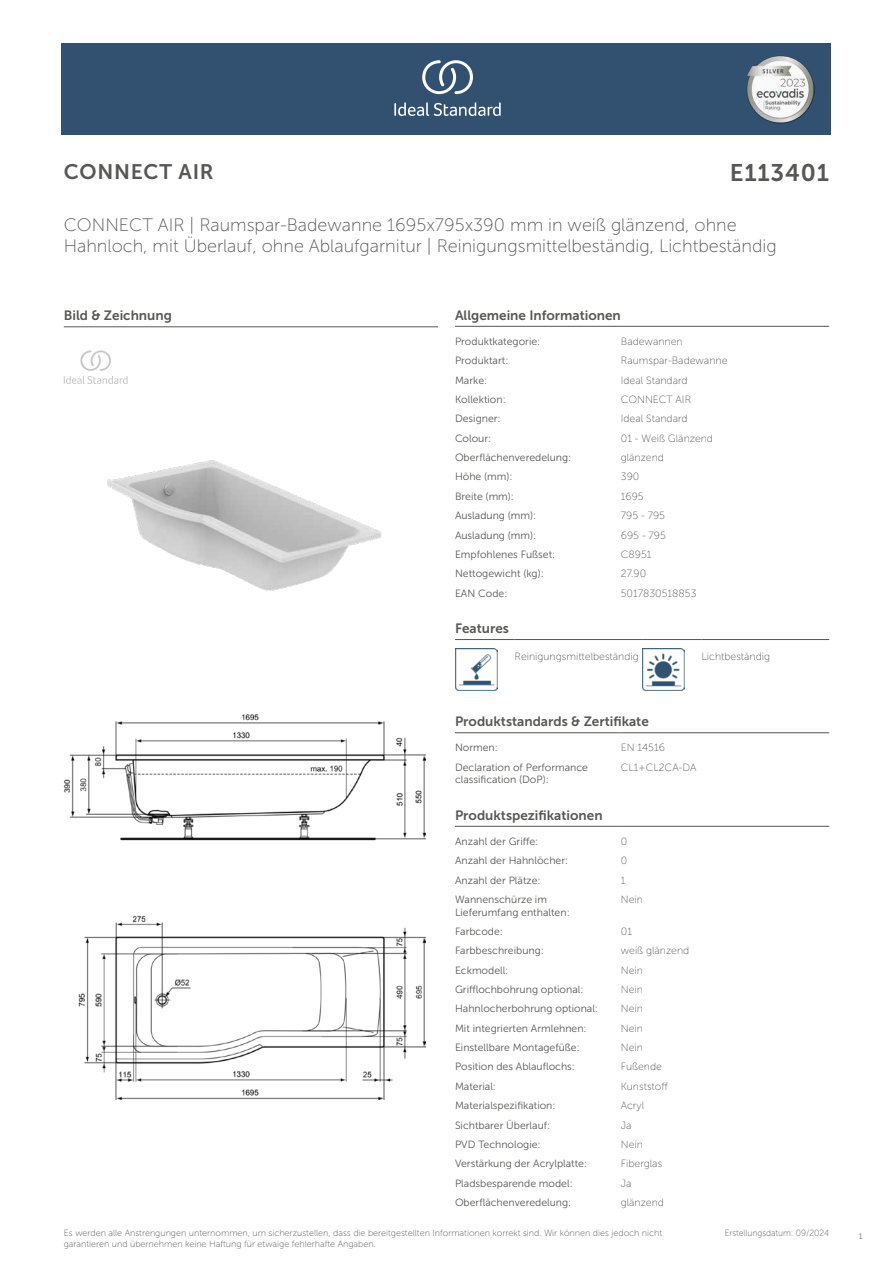
<style>
.page{position:relative;width:893px;height:1263px;background:#fff}
.page>*{position:absolute;margin:0;border:0;box-sizing:border-box;transform-origin:0 0}
.t1{font:24px "Museo Sans 700";letter-spacing:.035em;color:#575756}
.t2{font:21px "Museo Sans 700";letter-spacing:.035em;color:#575756}
.t3{font:18px/21.6px "Museo Sans 100";color:#575756}
.t4{font:13.5px "Museo Sans 700";color:#575756}
.t5{font:10.5px/12.6px "Museo Sans 300";color:#575756}
.t6{font:10.5px "Museo Sans 100";color:#575756}
.t7{font:9px/10.8px "Museo Sans 100";color:#575756}
.t8{font:9px "Museo Sans 100";color:#575756;scale:.95 1}
.t9{font:300 9px "Calibri";color:#575756;scale:.95 1}
</style>
<div class="page">
<div style="left:62px;top:43px;width:769px;height:91px;background:#325070"></div>
<hr style="left:455px;top:326px;width:166px;height:1px;background:#575756">
<hr style="left:621px;top:326px;width:208px;height:1px;background:#575756">
<hr style="left:455px;top:639px;width:59px;height:1px;background:#575756">
<hr style="left:514px;top:639px;width:128px;height:1px;background:#575756">
<hr style="left:642px;top:639px;width:60px;height:1px;background:#575756">
<hr style="left:702px;top:639px;width:127px;height:1px;background:#575756">
<img style="left:455px;top:648px;width:42px;height:43px">
<img style="left:642px;top:648px;width:43px;height:43px">
<hr style="left:455px;top:732px;width:166px;height:1px;background:#575756">
<hr style="left:621px;top:732px;width:208px;height:1px;background:#575756">
<hr style="left:455px;top:826px;width:166px;height:1px;background:#575756">
<hr style="left:621px;top:826px;width:208px;height:1px;background:#575756">
<img style="left:64px;top:714px;width:361px;height:386px">
<hr style="left:64px;top:327px;width:374px;height:1px;background:#575756">
<svg style="left:64px;top:350px;width:64px;height:34px"></svg>
<img style="left:107px;top:460px;width:275px;height:131px">
<svg style="left:394px;top:102px;width:107px;height:14px"></svg>
<svg style="left:422px;top:60px;width:51px;height:34px"></svg>
<img style="left:746px;top:56px;width:68px;height:67px">
<h2 class="t2" style="left:64px;top:160px;width:152px">CONNECT AIR</h2>
<h1 class="t1" style="left:730px;top:160px;width:101px">E113401</h1>
<h3 class="t3" style="left:64px;top:214px;width:714px">CONNECT AIR | Raumspar-Badewanne 1695x795x390 mm in weiß glänzend, ohne<br>Hahnloch, mit Überlauf, ohne Ablaufgarnitur | Reinigungsmittelbeständig, Lichtbeständig</h3>
<p class="t4" style="left:64px;top:308px;width:110px">Bild &amp; Zeichnung</p>
<p class="t4" style="left:455px;top:308px;width:167px">Allgemeine Informationen</p>
<p class="t5" style="left:455px;top:335px;width:87px">Produktkategorie:</p>
<p class="t6" style="left:621px;top:336px;width:63px">Badewannen</p>
<p class="t5" style="left:455px;top:354px;width:55px">Produktart:</p>
<p class="t6" style="left:621px;top:355px;width:108px">Raumspar-Badewanne</p>
<p class="t5" style="left:455px;top:374px;width:34px">Marke:</p>
<p class="t6" style="left:621px;top:374px;width:68px">Ideal Standard</p>
<p class="t5" style="left:455px;top:393px;width:52px">Kollektion:</p>
<p class="t6" style="left:621px;top:394px;width:72px">CONNECT AIR</p>
<p class="t5" style="left:455px;top:413px;width:47px">Designer:</p>
<p class="t6" style="left:621px;top:413px;width:68px">Ideal Standard</p>
<p class="t5" style="left:455px;top:432px;width:38px">Colour:</p>
<p class="t6" style="left:621px;top:433px;width:94px">01 - Weiß Glänzend</p>
<p class="t5" style="left:455px;top:451px;width:118px">Oberflächenveredelung:</p>
<p class="t6" style="left:621px;top:452px;width:45px">glänzend</p>
<p class="t5" style="left:455px;top:471px;width:59px">Höhe (mm):</p>
<p class="t6" style="left:621px;top:471px;width:20px">390</p>
<p class="t5" style="left:455px;top:490px;width:61px">Breite (mm):</p>
<p class="t6" style="left:621px;top:491px;width:24px">1695</p>
<p class="t5" style="left:455px;top:509px;width:83px">Ausladung (mm):</p>
<p class="t6" style="left:621px;top:510px;width:46px">795 - 795</p>
<p class="t5" style="left:455px;top:529px;width:83px">Ausladung (mm):</p>
<p class="t6" style="left:621px;top:529px;width:47px">695 - 795</p>
<p class="t5" style="left:455px;top:548px;width:102px">Empfohlenes Fußset:</p>
<p class="t6" style="left:621px;top:549px;width:32px">C8951</p>
<p class="t5" style="left:455px;top:567px;width:90px">Nettogewicht (kg):</p>
<p class="t6" style="left:621px;top:568px;width:27px">27.90</p>
<p class="t5" style="left:455px;top:587px;width:54px">EAN Code:</p>
<p class="t6" style="left:621px;top:587px;width:77px">5017830518853</p>
<p class="t4" style="left:455px;top:621px;width:55px">Features</p>
<p class="t6" style="left:514px;top:651px;width:126px">Reinigungsmittelbeständig</p>
<p class="t6" style="left:702px;top:651px;width:70px">Lichtbeständig</p>
<p class="t4" style="left:455px;top:714px;width:195px">Produktstandards &amp; Zertifikate</p>
<p class="t5" style="left:455px;top:742px;width:44px">Normen:</p>
<p class="t6" style="left:621px;top:742px;width:46px">EN 14516</p>
<p class="t5" style="left:455px;top:761px;width:135px">Declaration of Performance classification (DoP):</p>
<p class="t6" style="left:621px;top:762px;width:77px">CL1+CL2CA-DA</p>
<p class="t4" style="left:455px;top:808px;width:149px">Produktspezifikationen</p>
<p class="t5" style="left:455px;top:835px;width:85px">Anzahl der Griffe:</p>
<p class="t6" style="left:621px;top:836px;width:8px">0</p>
<p class="t5" style="left:455px;top:854px;width:115px">Anzahl der Hahnlöcher:</p>
<p class="t6" style="left:621px;top:855px;width:8px">0</p>
<p class="t5" style="left:455px;top:874px;width:87px">Anzahl der Plätze:</p>
<p class="t6" style="left:621px;top:874px;width:6px">1</p>
<p class="t5" style="left:455px;top:893px;width:116px">Wannenschürze im<br>Lieferumfang enthalten:</p>
<p class="t6" style="left:621px;top:894px;width:24px">Nein</p>
<p class="t5" style="left:455px;top:925px;width:49px">Farbcode:</p>
<p class="t6" style="left:621px;top:926px;width:13px">01</p>
<p class="t5" style="left:455px;top:944px;width:90px">Farbbeschreibung:</p>
<p class="t6" style="left:621px;top:945px;width:70px">weiß glänzend</p>
<p class="t5" style="left:455px;top:964px;width:55px">Eckmodell:</p>
<p class="t6" style="left:621px;top:964px;width:24px">Nein</p>
<p class="t5" style="left:455px;top:983px;width:130px">Grifflochbohrung optional:</p>
<p class="t6" style="left:621px;top:984px;width:24px">Nein</p>
<p class="t5" style="left:455px;top:1002px;width:145px">Hahnlocherbohrung optional:</p>
<p class="t6" style="left:621px;top:1003px;width:24px">Nein</p>
<p class="t5" style="left:455px;top:1022px;width:133px">Mit integrierten Armlehnen:</p>
<p class="t6" style="left:621px;top:1022px;width:24px">Nein</p>
<p class="t5" style="left:455px;top:1041px;width:126px">Einstellbare Montagefüße:</p>
<p class="t6" style="left:621px;top:1042px;width:24px">Nein</p>
<p class="t5" style="left:455px;top:1061px;width:121px">Position des Ablauflochs:</p>
<p class="t6" style="left:621px;top:1061px;width:43px">Fußende</p>
<p class="t5" style="left:455px;top:1080px;width:43px">Material:</p>
<p class="t6" style="left:621px;top:1081px;width:48px">Kunststoff</p>
<p class="t5" style="left:455px;top:1099px;width:102px">Materialspezifikation:</p>
<p class="t6" style="left:621px;top:1100px;width:25px">Acryl</p>
<p class="t5" style="left:455px;top:1119px;width:97px">Sichtbarer Überlauf:</p>
<p class="t6" style="left:621px;top:1119px;width:12px">Ja</p>
<p class="t5" style="left:455px;top:1138px;width:87px">PVD Technologie:</p>
<p class="t6" style="left:621px;top:1139px;width:24px">Nein</p>
<p class="t5" style="left:455px;top:1157px;width:134px">Verstärkung der Acrylplatte:</p>
<p class="t6" style="left:621px;top:1158px;width:43px">Fiberglas</p>
<p class="t5" style="left:455px;top:1177px;width:119px">Pladsbesparende model:</p>
<p class="t6" style="left:621px;top:1177px;width:12px">Ja</p>
<p class="t5" style="left:455px;top:1196px;width:118px">Oberflächenveredelung:</p>
<p class="t6" style="left:621px;top:1197px;width:45px">glänzend</p>
<p class="t7" style="left:64px;top:1227px;width:600px">Es werden alle Anstrengungen unternommen, um sicherzustellen, dass die bereitgestellten Informationen korrekt sind. Wir können dies jedoch nicht garantieren und übernehmen keine Haftung für etwaige fehlerhafte Angaben.</p>
<p class="t8" style="left:725px;top:1228px;width:111px">Erstellungsdatum: 09/2024</p>
<p class="t9" style="left:858px;top:1230px;width:6px">1</p>
</div>
